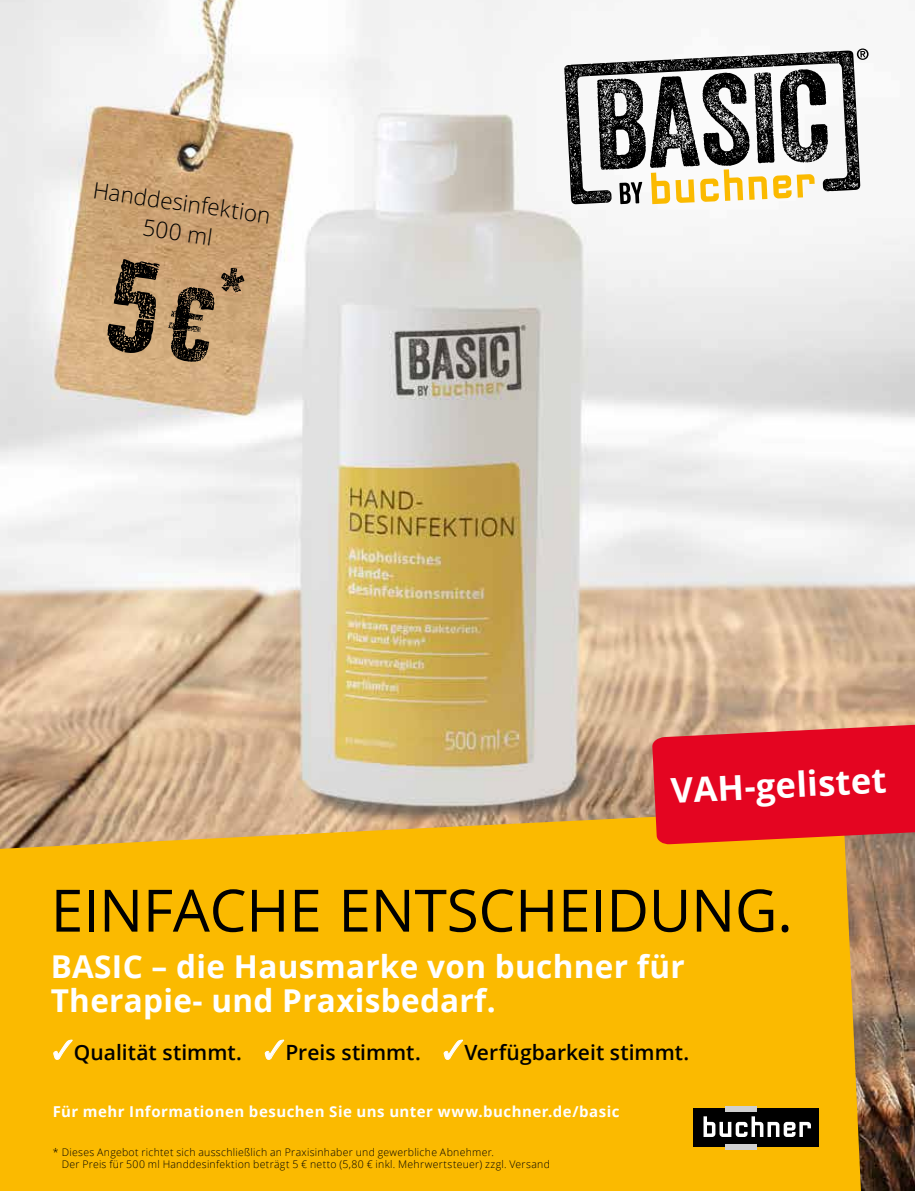
<style>
.page{position:relative;width:915px;height:1191px;background:#fff}
.page>*{position:absolute;margin:0;border:0;box-sizing:border-box;transform-origin:0 0}
.t1{font:58.5px "Open Sans";letter-spacing:-.005em;color:#000}
.t2{font:700 34.5px "Open Sans";color:#fff}
.t3{font:700 31.5px/34.5px "Open Sans";letter-spacing:.01em;color:#fff}
.t4{font:300 22.5px/30px "Open Sans";color:#000;text-align:center}
.t5{font:600 21px "Open Sans";color:#000}
.t6{font:700 15px "Open Sans";letter-spacing:.03em;color:#fff}
.t7{font:200 12px "The Sans B W2";color:#000}
.t8{font:300 10.5px/12px "Open Sans";letter-spacing:.025em;color:#000}
.s1{color:#fff}
.s2{font-family:"The Sans B W6";font-weight:600;font-size:13.5px}
.s3{font-family:"The Sans B W7";font-weight:700;font-size:13.5px;color:#b61f29}
</style>
<div class="page">
<img style="left:0;top:0;width:914px;height:1191px">
<svg style="left:0;top:807px;width:874px;height:384px;background:#f5b608"></svg>
<div style="left:693px;top:1108px;width:125px;height:39px;background:#000"></div>
<svg style="left:703px;top:1116px;width:107px;height:21px"></svg>
<div style="left:725px;top:1105px;width:31px;height:6px;background:#d0d0d0"></div>
<div style="left:725px;top:1144px;width:31px;height:6px;background:#d0d0d0"></div>
<svg style="left:652px;top:723px;width:262px;height:121px;background:#e11929"></svg>
<svg style="left:856px;top:48px;width:12px;height:12px"></svg>
<svg style="left:564px;top:51px;width:296px;height:153px"></svg>
<svg style="left:848px;top:168px;width:5px;height:7px"></svg>
<svg style="left:847px;top:152px;width:2px;height:8px"></svg>
<svg style="left:847px;top:119px;width:8px;height:8px"></svg>
<svg style="left:597px;top:55px;width:236px;height:149px"></svg>
<svg style="left:851px;top:184px;width:6px;height:2px"></svg>
<svg style="left:105px;top:258px;width:141px;height:106px;background:#d0a87a"></svg>
<h3 class="t4" style="left:95px;top:175px;width:180px;rotate:8deg">Handdesinfektion<br>500 ml</h3>
<h2 class="t2" style="left:669px;top:766px;width:217px;rotate:-3deg">VAH-gelistet</h2>
<h1 class="t1" style="left:51px;top:870px;width:743px">EINFACHE ENTSCHEIDUNG.</h1>
<h3 class="t3" style="left:51px;top:948px;width:635px">BASIC – die Hausmarke von buchner für<br>Therapie- und Praxisbedarf.</h3>
<h3 class="t5" style="left:53px;top:1037px;width:637px"><span class="s1">✓</span>Qualität stimmt. <span class="s1">✓</span>Preis stimmt. <span class="s1">✓</span>Verfügbarkeit stimmt.</h3>
<h3 class="t6" style="left:53px;top:1101px;width:568px">Für mehr Informationen besuchen Sie uns unter www.buchner.de/basic</h3>
<p class="t7" style="left:59px;top:1145px;width:88px"><span class="s2">52 |</span> <span class="s3">up</span> 02.2021</p>
<p class="t8" style="left:62px;top:1145px;width:489px;text-indent:-9px">* Dieses Angebot richtet sich ausschließlich an Praxisinhaber und gewerbliche Abnehmer.<br>Der Preis für 500 ml Handdesinfektion beträgt 5 € netto (5,80 € inkl. Mehrwertsteuer) zzgl. Versand</p>
</div>
